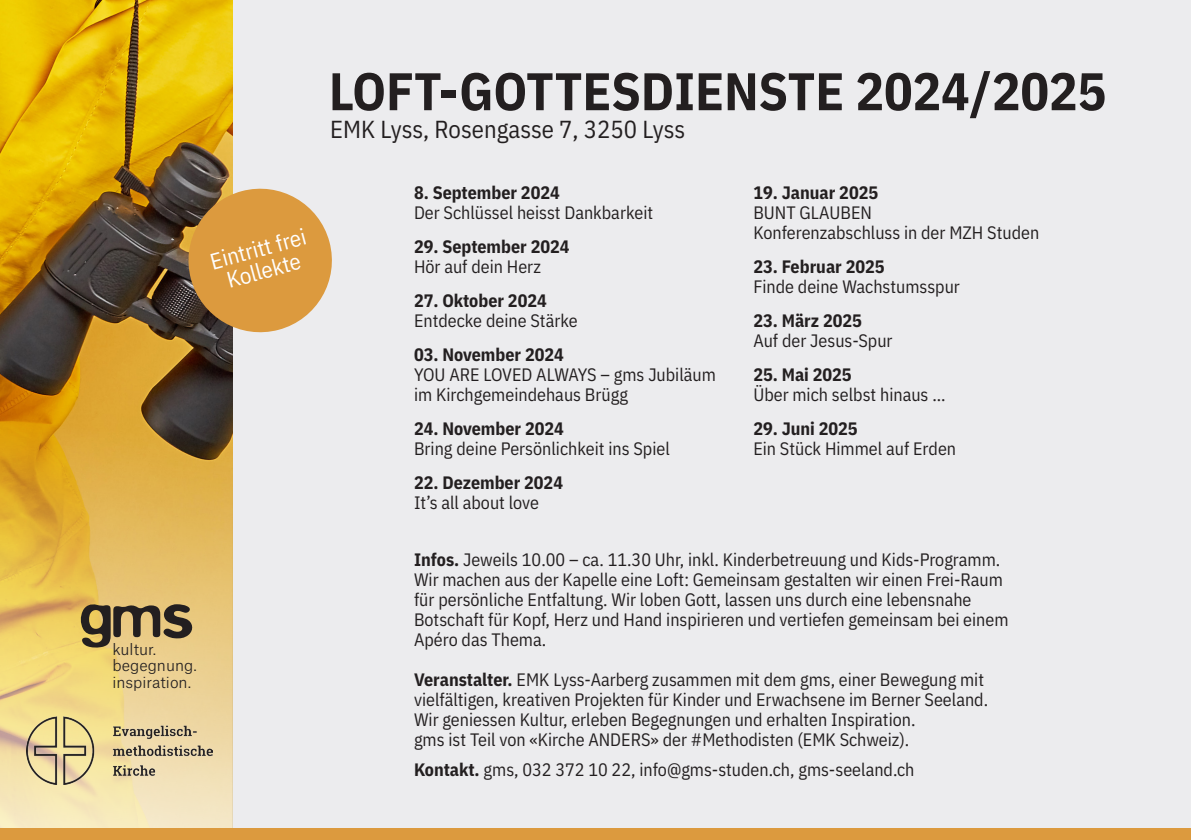
<style>
.page{position:relative;width:1191px;height:840px;background:#fff}
.page>*{position:absolute;margin:0;border:0;box-sizing:border-box;transform-origin:0 0}
.t1{font:700 52.8px "IBM Plex Sans Cond";color:#231f20}
.t2{font:24.6px "IBM Plex Sans Cond";color:#231f20}
.t3{font:22.6px/22.2px "IBM Plex Sans Cond";color:#fff;text-align:center}
.t4{font:18px/20px "IBM Plex Sans Cond";color:#231f20}
.t5{font:700 18px "IBM Plex Sans Cond";color:#231f20}
.t6{font:300 15.2px/16.2px "Atlas Grotesk";color:#231f20}
.s1{font-weight:700}
</style>
<div class="page">
<div style="left:232px;top:0;width:959px;height:839px;background:#ececee"></div>
<img style="left:0;top:0;width:232px;height:828px">
<div style="left:0;top:828px;width:1191px;height:11px;background:#dc9a3e"></div>
<svg style="left:181px;top:181px;width:151px;height:159px"></svg>
<img style="left:26px;top:716px;width:187px;height:68px">
<svg style="left:80px;top:603px;width:114px;height:44px;background:#917d53"></svg>
<p class="t3" style="left:207px;top:249px;width:100px;rotate:-15deg">Eintritt frei<br>Kollekte</p>
<p class="t6" style="left:112px;top:639px;width:86px">kultur. begegnung. inspiration.</p>
<h1 class="t1" style="left:329px;top:49px;width:778px">LOFT-GOTTESDIENSTE 2024/2025</h1>
<h2 class="t2" style="left:330px;top:110px;width:357px">EMK Lyss, Rosengasse 7, 3250 Lyss</h2>
<p class="t5" style="left:414px;top:178px;width:147px">8. September 2024</p>
<p class="t4" style="left:414px;top:200px;width:241px">Der Schlüssel heisst Dankbarkeit</p>
<p class="t5" style="left:414px;top:232px;width:157px">29. September 2024</p>
<p class="t4" style="left:414px;top:254px;width:128px">Hör auf dein Herz</p>
<p class="t5" style="left:414px;top:286px;width:134px">27. Oktober 2024</p>
<p class="t4" style="left:414px;top:308px;width:165px">Entdecke deine Stärke</p>
<p class="t5" style="left:414px;top:340px;width:151px">03. November 2024</p>
<p class="t4" style="left:414px;top:362px;width:303px">YOU ARE LOVED ALWAYS – gms Jubiläum im Kirchgemeindehaus Brügg</p>
<p class="t5" style="left:414px;top:414px;width:151px">24. November 2024</p>
<p class="t4" style="left:414px;top:436px;width:257px">Bring deine Persönlichkeit ins Spiel</p>
<p class="t5" style="left:414px;top:468px;width:151px">22. Dezember 2024</p>
<p class="t4" style="left:414px;top:490px;width:126px">It’s all about love</p>
<p class="t5" style="left:753px;top:178px;width:126px">19. Januar 2025</p>
<p class="t4" style="left:753px;top:200px;width:287px">BUNT GLAUBEN<br>Konferenzabschluss in der MZH Studen</p>
<p class="t5" style="left:753px;top:252px;width:133px">23. Februar 2025</p>
<p class="t4" style="left:753px;top:274px;width:208px">Finde deine Wachstumsspur</p>
<p class="t5" style="left:753px;top:306px;width:110px">23. März 2025</p>
<p class="t4" style="left:753px;top:328px;width:141px">Auf der Jesus-Spur</p>
<p class="t5" style="left:753px;top:360px;width:100px">25. Mai 2025</p>
<p class="t4" style="left:753px;top:382px;width:194px">Über mich selbst hinaus …</p>
<p class="t5" style="left:753px;top:414px;width:106px">29. Juni 2025</p>
<p class="t4" style="left:753px;top:436px;width:204px">Ein Stück Himmel auf Erden</p>
<p class="t4" style="left:414px;top:547px;width:596px"><span class="s1">Infos.</span> Jeweils 10.00 – ca. 11.30 Uhr, inkl. Kinderbetreuung und Kids-Programm.<br>Wir machen aus der Kapelle eine Loft: Gemeinsam gestalten wir einen Frei-Raum für persönliche Entfaltung. Wir loben Gott, lassen uns durch eine lebensnahe Botschaft für Kopf, Herz und Hand inspirieren und vertiefen gemeinsam bei einem Apéro das Thema.</p>
<p class="t4" style="left:414px;top:667px;width:575px"><span class="s1">Veranstalter.</span> EMK Lyss-Aarberg zusammen mit dem gms, einer Bewegung mit vielfältigen, kreativen Projekten für Kinder und Erwachsene im Berner Seeland.<br>Wir geniessen Kultur, erleben Begegnungen und erhalten Inspiration.<br>gms ist Teil von «Kirche ANDERS» der #Methodisten (EMK Schweiz).</p>
<p class="t4" style="left:414px;top:757px;width:502px"><span class="s1">Kontakt.</span> gms, 032 372 10 22, info@gms-studen.ch, gms-seeland.ch</p>
</div>
